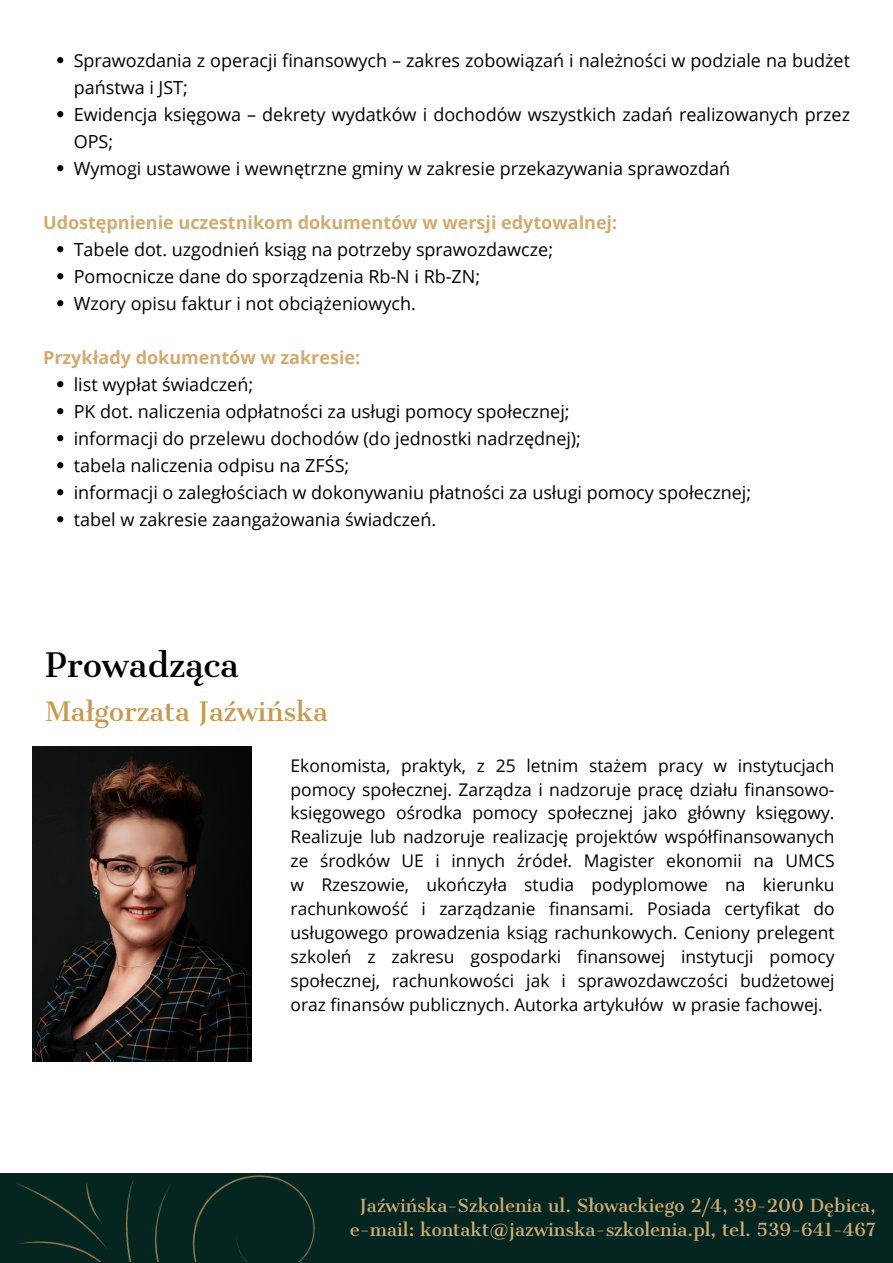
<style>
.page{position:relative;width:893px;height:1263px;background:#fff}
.page>*{position:absolute;margin:0;border:0;box-sizing:border-box;transform-origin:0 0}
.t1{font:32.25px "Cantata One";color:#000}
.t2{font:25.5px "Cantata One";color:#c69952}
.t3{font:18px/27px "Open Sans";color:#000}
.t4{font:700 18px "Open Sans";color:#d1ab70}
.t5{font:17.48px/23.9px "Open Sans";color:#000;text-align:justify}
.t6{font:17.25px "Cantata One";color:#d1ab70}
</style>
<div class="page">
<div style="left:0;top:1174px;width:893px;height:89px;background:#052520"></div>
<img style="left:33px;top:747px;width:219px;height:315px">
<img style="left:17px;top:1176px;width:298px;height:85px">
<svg style="left:57px;top:57px;width:6px;height:6px"></svg>
<svg style="left:57px;top:111px;width:6px;height:6px"></svg>
<svg style="left:57px;top:165px;width:6px;height:6px"></svg>
<svg style="left:57px;top:246px;width:6px;height:6px"></svg>
<svg style="left:57px;top:273px;width:6px;height:6px"></svg>
<svg style="left:57px;top:300px;width:6px;height:6px"></svg>
<svg style="left:57px;top:381px;width:6px;height:6px"></svg>
<svg style="left:57px;top:408px;width:6px;height:6px"></svg>
<svg style="left:57px;top:435px;width:6px;height:6px"></svg>
<svg style="left:57px;top:462px;width:6px;height:6px"></svg>
<svg style="left:57px;top:489px;width:6px;height:6px"></svg>
<svg style="left:57px;top:516px;width:6px;height:6px"></svg>
<p class="t3" style="left:74px;top:46px;width:778px">Sprawozdania z operacji finansowych – zakres zobowiązań i należności w podziale na budżet państwa i JST;</p>
<p class="t3" style="left:74px;top:100px;width:778px">Ewidencja księgowa – dekrety wydatków i dochodów wszystkich zadań realizowanych przez<br>OPS;</p>
<p class="t3" style="left:74px;top:154px;width:658px">Wymogi ustawowe i wewnętrzne gminy w zakresie przekazywania sprawozdań</p>
<p class="t4" style="left:43px;top:209px;width:575px">Udostępnienie uczestnikom dokumentów w wersji edytowalnej:</p>
<p class="t3" style="left:74px;top:235px;width:481px">Tabele dot. uzgodnień ksiąg na potrzeby sprawozdawcze;</p>
<p class="t3" style="left:74px;top:262px;width:408px">Pomocnicze dane do sporządzenia Rb-N i Rb-ZN;</p>
<p class="t3" style="left:74px;top:289px;width:344px">Wzory opisu faktur i not obciążeniowych.</p>
<p class="t4" style="left:43px;top:344px;width:319px">Przykłady dokumentów w zakresie:</p>
<p class="t3" style="left:74px;top:370px;width:181px">list wypłat świadczeń;</p>
<p class="t3" style="left:74px;top:397px;width:497px">PK dot. naliczenia odpłatności za usługi pomocy społecznej;</p>
<p class="t3" style="left:74px;top:424px;width:509px">informacji do przelewu dochodów (do jednostki nadrzędnej);</p>
<p class="t3" style="left:74px;top:451px;width:277px">tabela naliczenia odpisu na ZFŚS;</p>
<p class="t3" style="left:74px;top:478px;width:679px">informacji o zaległościach w dokonywaniu płatności za usługi pomocy społecznej;</p>
<p class="t3" style="left:74px;top:505px;width:364px">tabel w zakresie zaangażowania świadczeń.</p>
<p class="t1" style="left:45px;top:645px;width:195px">Prowadząca</p>
<p class="t2" style="left:45px;top:696px;width:284px">Małgorzata Jaźwińska</p>
<p class="t5" style="left:290px;top:753px;width:545px">Ekonomista, praktyk, z 25 letnim stażem pracy w instytucjach pomocy społecznej. Zarządza i nadzoruje pracę działu finansowo&shy;księgowego ośrodka pomocy społecznej jako główny księgowy.<br>Realizuje lub nadzoruje realizację projektów współfinansowanych ze środków UE i innych źródeł. Magister ekonomii na UMCS w Rzeszowie, ukończyła studia podyplomowe na kierunku rachunkowość i zarządzanie finansami. Posiada certyfikat do usługowego prowadzenia ksiąg rachunkowych. Ceniony prelegent szkoleń z zakresu gospodarki finansowej instytucji pomocy społecznej, rachunkowości jak i sprawozdawczości budżetowej oraz finansów publicznych. Autorka artykułów w prasie fachowej.</p>
<p class="t6" style="left:360px;top:1195px;width:518px">Jaźwińska-Szkolenia ul. Słowackiego 2/4, 39-200 Dębica,</p>
<p class="t6" style="left:350px;top:1218px;width:528px">e-mail: kontakt@jazwinska-szkolenia.pl, tel. 539-641-467</p>
</div>
